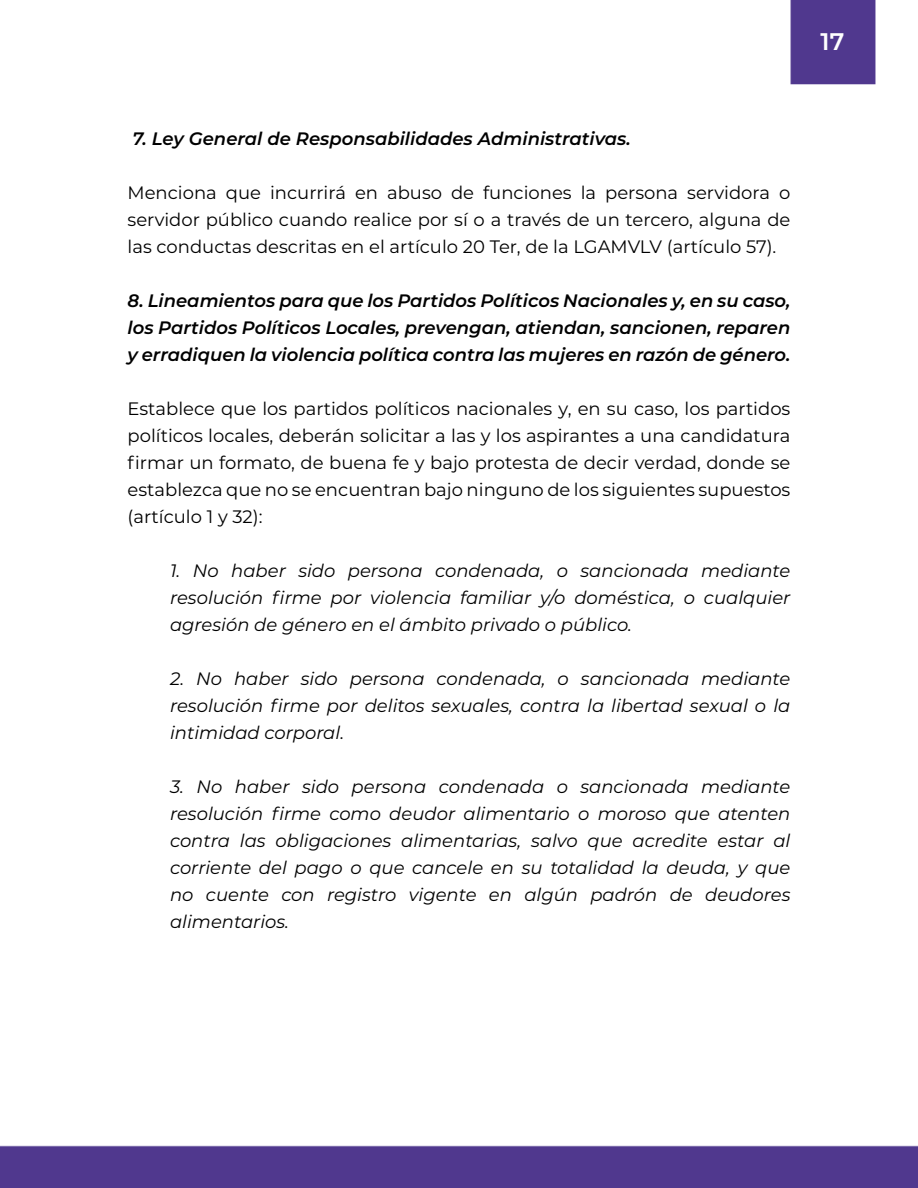
<style>
.page{position:relative;width:918px;height:1188px;background:#fff}
.page>*{position:absolute;margin:0;border:0;box-sizing:border-box;transform-origin:0 0}
.t1{font:600 24px "Montserrat";color:#fff}
.t2{font:italic 18px/27px "Montserrat";color:#000;text-align:justify}
.t3{font:18px/27px "Montserrat";color:#000;text-align:justify}
.t4{font:italic 600 18px/27px "Montserrat";color:#000;text-align:justify}
</style>
<div class="page">
<img style="left:0;top:0;width:918px;height:1188px">
<h1 class="t1" style="left:821px;top:24px;width:25px">17</h1>
<p class="t4" style="left:133px;top:124px;width:500px">7. Ley General de Responsabilidades Administrativas.</p>
<p class="t3" style="left:128px;top:178px;width:664px">Menciona que incurrirá en abuso de funciones la persona servidora o servidor público cuando realice por sí o a través de un tercero, alguna de las conductas descritas en el artículo 20 Ter, de la LGAMVLV (artículo 57).</p>
<p class="t4" style="left:128px;top:286px;width:664px">8. Lineamientos para que los Partidos Políticos Nacionales y, en su caso, los Partidos Políticos Locales, prevengan, atiendan, sancionen, reparen y erradiquen la violencia política contra las mujeres en razón de género.</p>
<p class="t3" style="left:128px;top:394px;width:664px">Establece que los partidos políticos nacionales y, en su caso, los partidos políticos locales, deberán solicitar a las y los aspirantes a una candidatura firmar un formato, de buena fe y bajo protesta de decir verdad, donde se establezca que no se encuentran bajo ninguno de los siguientes supuestos (artículo 1 y 32):</p>
<p class="t2" style="left:170px;top:556px;width:622px">1. No haber sido persona condenada, o sancionada mediante resolución firme por violencia familiar y/o doméstica, o cualquier agresión de género en el ámbito privado o público.</p>
<p class="t2" style="left:170px;top:664px;width:622px">2. No haber sido persona condenada, o sancionada mediante resolución firme por delitos sexuales, contra la libertad sexual o la intimidad corporal.</p>
<p class="t2" style="left:170px;top:772px;width:622px">3. No haber sido persona condenada o sancionada mediante resolución firme como deudor alimentario o moroso que atenten contra las obligaciones alimentarias, salvo que acredite estar al corriente del pago o que cancele en su totalidad la deuda, y que no cuente con registro vigente en algún padrón de deudores alimentarios.</p>
</div>
